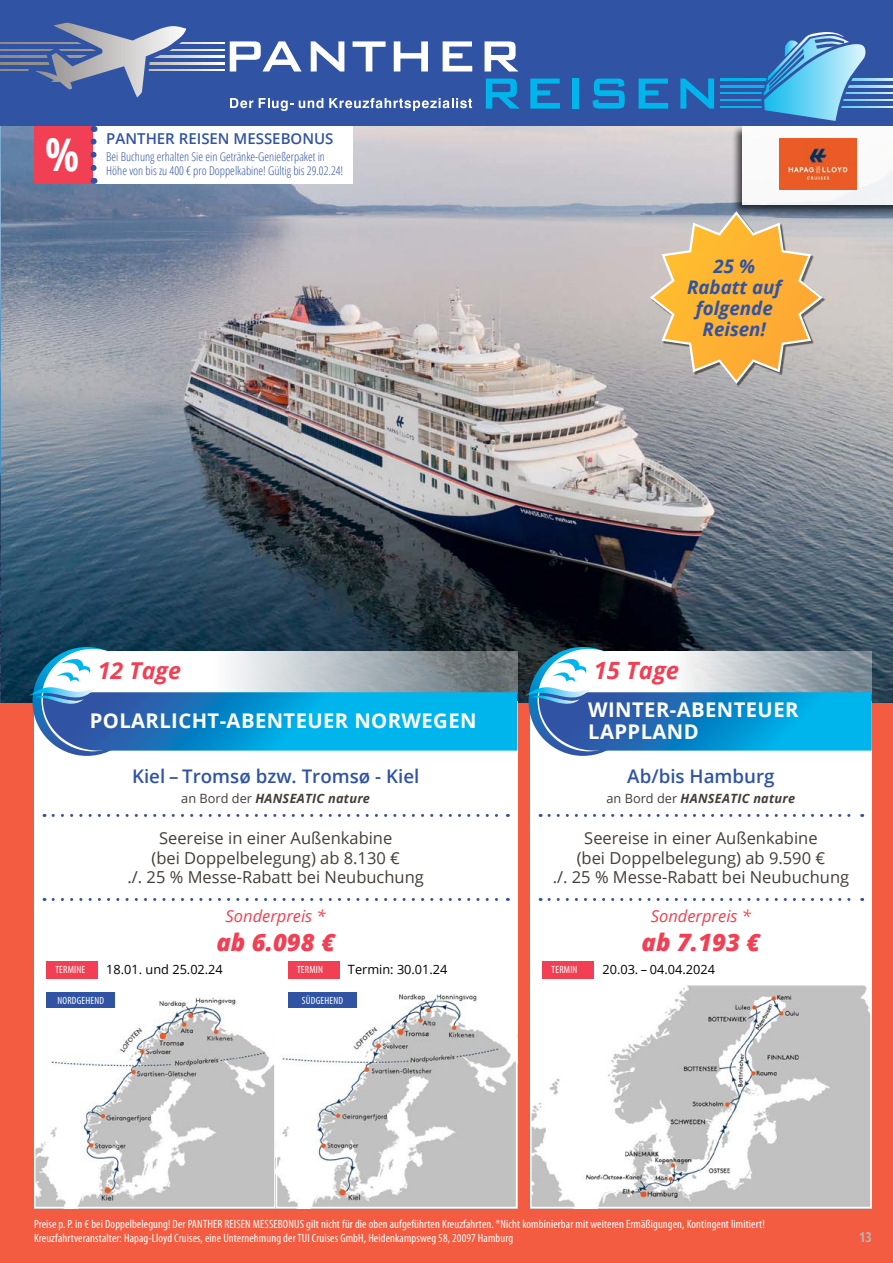
<style>
.page{position:relative;width:893px;height:1263px;background:#f35c40}
.page>*{position:absolute;margin:0;border:0;box-sizing:border-box;transform-origin:0 0}
.t1{font:700 45px "Open Sans Condensed";color:#fff}
.t2{font:italic 800 24px "Open Sans";color:#f14053}
.t3{font:italic 700 23.85px "Open Sans";color:#f14053}
.t4{font:italic 700 23.25px "Open Sans";color:#f14053}
.t5{font:700 20.25px/22.5px "Open Sans";letter-spacing:.02em;color:#fff}
.t6{font:600 18.75px "Open Sans";color:#3053a4}
.t7{font:italic 700 18.75px/21px "Open Sans";color:#3053a4;text-align:center}
.t8{font:16.5px/19.5px "Open Sans";color:#443d38;text-align:center}
.t9{font:italic 16.5px "Open Sans";color:#f14053}
.t10{font:600 15px "Open Sans";color:#3053a4}
.t11{font:700 13.5px "Open Sans Condensed";color:#b8b6b5}
.t12{font:12.75px "Open Sans";color:#000}
.t13{font:italic 700 12.75px "Open Sans";letter-spacing:.02em;color:#443d38}
.t14{font:condensed 12px/14.2px "Myriad Pro";letter-spacing:.01em;color:#fff}
.t15{font:300 12px/14.2px "Open Sans Condensed";color:#3053a4}
.t16{font:condensed 10.5px "Myriad Pro";letter-spacing:.02em;color:#fff}
.s1{font-weight:400;font-style:normal}
</style>
<div class="page">
<img style="left:0;top:126px;width:893px;height:576px">
<div style="left:34px;top:952px;width:483px;height:256px;background:#fff"></div>
<img style="left:533px;top:987px;width:336px;height:218px">
<div style="left:530px;top:984px;width:342px;height:224px;border:2px solid #fff"></div>
<div style="left:530px;top:756px;width:342px;height:228px;background:#fff"></div>
<svg style="left:549px;top:814px;width:314px;height:3px"></svg>
<svg style="left:549px;top:898px;width:314px;height:3px"></svg>
<div style="left:543px;top:961px;width:51px;height:17px;background:#f14053"></div>
<div style="left:530px;top:701px;width:342px;height:55px;background:#fff"></div>
<svg style="left:529px;top:647px;width:108px;height:109px"></svg>
<svg style="left:525px;top:652px;width:347px;height:99px;background:#5fa3cb"></svg>
<div style="left:34px;top:126px;width:60px;height:58px;background:#f14053"></div>
<div style="left:94px;top:126px;width:259px;height:58px;background:#fff"></div>
<svg style="left:91px;top:126px;width:6px;height:42px"></svg>
<img style="left:37px;top:992px;width:477px;height:213px">
<div style="left:34px;top:984px;width:242px;height:224px;border:2px solid #fff"></div>
<div style="left:276px;top:984px;width:241px;height:224px;border:2px solid #fff"></div>
<div style="left:34px;top:756px;width:483px;height:208px;background:#fff"></div>
<svg style="left:53px;top:814px;width:455px;height:3px"></svg>
<svg style="left:53px;top:898px;width:455px;height:3px"></svg>
<div style="left:34px;top:701px;width:483px;height:55px;background:#fff"></div>
<svg style="left:33px;top:647px;width:108px;height:109px"></svg>
<svg style="left:29px;top:652px;width:488px;height:99px;background:#58a8cf"></svg>
<svg style="left:648px;top:210px;width:177px;height:176px;background:#e1b772"></svg>
<div style="left:47px;top:992px;width:68px;height:16px;background:#3053a4"></div>
<div style="left:288px;top:992px;width:68px;height:16px;background:#3053a4"></div>
<div style="left:47px;top:961px;width:51px;height:17px;background:#f14053"></div>
<div style="left:288px;top:961px;width:51px;height:17px;background:#f14053"></div>
<div style="left:731px;top:124px;width:162px;height:92px;background:#000;opacity:.75"></div>
<div style="left:743px;top:126px;width:150px;height:79px;background:#fff"></div>
<img style="left:779px;top:139px;width:77px;height:50px">
<div style="left:0;top:0;width:893px;height:126px;background:#3053a4"></div>
<svg style="left:230px;top:98px;width:23px;height:10px"></svg>
<svg style="left:259px;top:98px;width:34px;height:13px"></svg>
<svg style="left:299px;top:98px;width:24px;height:10px"></svg>
<svg style="left:329px;top:98px;width:143px;height:13px"></svg>
<svg style="left:1px;top:42px;width:224px;height:1px"></svg>
<svg style="left:1px;top:49px;width:224px;height:1px"></svg>
<svg style="left:1px;top:56px;width:224px;height:1px"></svg>
<svg style="left:1px;top:63px;width:224px;height:1px"></svg>
<svg style="left:1px;top:70px;width:224px;height:1px"></svg>
<svg style="left:720px;top:79px;width:173px;height:1px"></svg>
<svg style="left:720px;top:86px;width:173px;height:1px"></svg>
<svg style="left:720px;top:93px;width:173px;height:1px"></svg>
<svg style="left:720px;top:100px;width:173px;height:1px"></svg>
<svg style="left:720px;top:106px;width:173px;height:2px"></svg>
<svg style="left:486px;top:79px;width:34px;height:30px"></svg>
<svg style="left:530px;top:79px;width:30px;height:30px"></svg>
<div style="left:572px;top:79px;width:7px;height:30px;background:#00b5ec"></div>
<svg style="left:593px;top:79px;width:32px;height:30px"></svg>
<svg style="left:638px;top:79px;width:30px;height:30px"></svg>
<svg style="left:680px;top:79px;width:34px;height:30px"></svg>
<svg style="left:230px;top:41px;width:72px;height:31px"></svg>
<svg style="left:311px;top:41px;width:33px;height:31px"></svg>
<svg style="left:353px;top:41px;width:33px;height:31px"></svg>
<svg style="left:394px;top:41px;width:34px;height:31px"></svg>
<svg style="left:443px;top:41px;width:29px;height:31px"></svg>
<svg style="left:485px;top:41px;width:34px;height:31px"></svg>
<svg style="left:28px;top:22px;width:163px;height:76px"></svg>
<svg style="left:761px;top:32px;width:108px;height:89px"></svg>
<h1 class="t1" style="left:45px;top:123px;width:36px">%</h1>
<p class="t10" style="left:106px;top:128px;width:229px">PANTHER REISEN MESSEBONUS</p>
<p class="t15" style="left:106px;top:149px;width:238px">Bei Buchung erhalten Sie ein Getränke-Genießerpaket in<br>Höhe von bis zu 400 € pro Doppelkabine! Gültig bis 29.02.24!</p>
<h3 class="t7" style="left:687px;top:255px;width:96px">25 %<br>Rabatt auf folgende<br>Reisen!</h3>
<h3 class="t4" style="left:98px;top:654px;width:85px">12 Tage</h3>
<h3 class="t5" style="left:90px;top:709px;width:388px">POLARLICHT-ABENTEUER NORWEGEN</h3>
<h3 class="t6" style="left:132px;top:763px;width:289px">Kiel – Tromsø bzw. Tromsø - Kiel</h3>
<p class="t13" style="left:181px;top:790px;width:190px"><span class="s1">an Bord der</span> HANSEATIC nature</p>
<h3 class="t8" style="left:127px;top:828px;width:298px">Seereise in einer Außenkabine<br>(bei Doppelbelegung) ab 8.130 €<br>./. 25 % Messe-Rabatt bei Neubuchung</h3>
<h3 class="t9" style="left:226px;top:905px;width:102px">Sonderpreis *</h3>
<h2 class="t2" style="left:216px;top:924px;width:120px">ab 6.098 €</h2>
<p class="t16" style="left:55px;top:963px;width:31px">TERMINE</p>
<p class="t12" style="left:106px;top:961px;width:118px">18.01. und 25.02.24</p>
<p class="t16" style="left:297px;top:963px;width:28px">TERMIN</p>
<p class="t12" style="left:348px;top:961px;width:101px">Termin: 30.01.24</p>
<p class="t16" style="left:57px;top:994px;width:48px">NORDGEHEND</p>
<p class="t16" style="left:302px;top:994px;width:43px">SÜDGEHEND</p>
<h3 class="t3" style="left:594px;top:653px;width:87px">15 Tage</h3>
<h3 class="t5" style="left:588px;top:697px;width:212px">WINTER-ABENTEUER<br>LAPPLAND</h3>
<h3 class="t6" style="left:627px;top:763px;width:149px">Ab/bis Hamburg</h3>
<p class="t13" style="left:607px;top:790px;width:190px"><span class="s1">an Bord der</span> HANSEATIC nature</p>
<h3 class="t8" style="left:553px;top:828px;width:298px">Seereise in einer Außenkabine<br>(bei Doppelbelegung) ab 9.590 €<br>./. 25 % Messe-Rabatt bei Neubuchung</h3>
<h3 class="t9" style="left:651px;top:905px;width:102px">Sonderpreis *</h3>
<h2 class="t2" style="left:642px;top:924px;width:120px">ab 7.193 €</h2>
<p class="t16" style="left:551px;top:963px;width:28px">TERMIN</p>
<p class="t12" style="left:602px;top:961px;width:114px">20.03. – 04.04.2024</p>
<p class="t14" style="left:34px;top:1217px;width:732px">Preise p. P. in € bei Doppelbelegung! Der PANTHER REISEN MESSEBONUS gilt nicht für die oben aufgeführten Kreuzfahrten. *Nicht kombinierbar mit weiteren Ermäßigungen, Kontingent limitiert!<br>Kreuzfahrtveranstalter: Hapag-Lloyd Cruises, eine Unternehmung der TUI Cruises GmbH, Heidenkampsweg 58, 20097 Hamburg</p>
<p class="t11" style="left:859px;top:1228px;width:14px">13</p>
</div>
